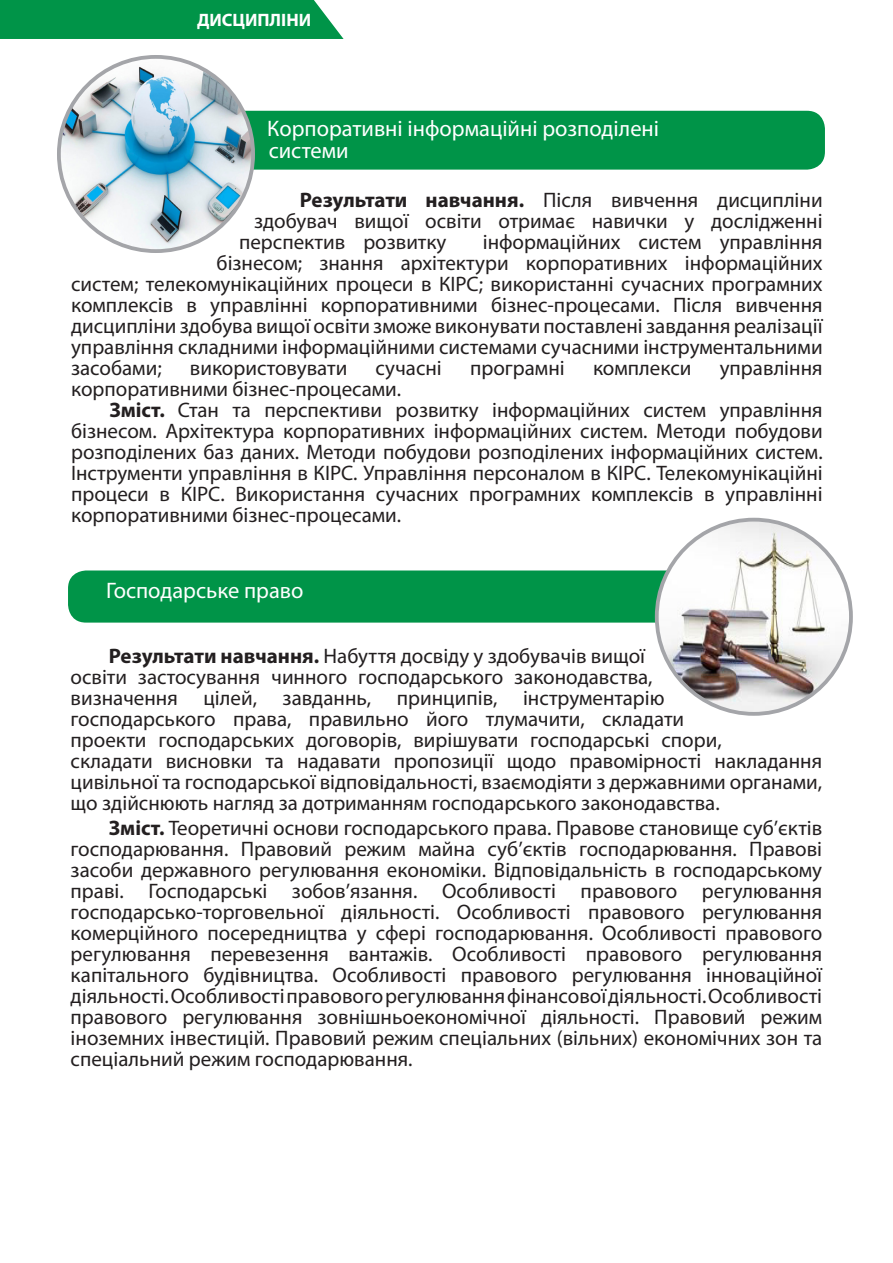
<style>
.page{position:relative;width:893px;height:1263px;background:#fff}
.page>*{position:absolute;margin:0;border:0;box-sizing:border-box;transform-origin:0 0}
.t1{font:22.5px/22.5px "Myriad Pro";color:#fff}
.t2{font:21px/21px "Myriad Pro";color:#231f20;text-align:justify}
.t3{font:700 18px "Myriad Pro";color:#fff}
.s1{font-weight:700}
</style>
<div class="page">
<div style="left:0;top:0;width:344px;height:39px;background:#009448"></div>
<div style="left:185px;top:111px;width:640px;height:59px;background:#009448;border-radius:18px"></div>
<img style="left:59px;top:57px;width:194px;height:194px;border-radius:97px">
<div style="left:57px;top:55px;width:198px;height:198px;border:4px solid #a4a5a9;border-radius:50%"></div>
<div style="left:68px;top:570px;width:640px;height:53px;background:#009448;border-radius:18px"></div>
<img style="left:657px;top:520px;width:191px;height:194px">
<div style="left:655px;top:518px;width:198px;height:198px;border:4px solid #a4a5a9;border-radius:50%"></div>
<p class="t3" style="left:197px;top:8px;width:116px">ДИСЦИПЛІНИ</p>
<p class="t1" style="left:267px;top:117px;width:393px">Корпоративні інформаційні розподілені системи</p>
<p class="t2" style="left:300px;top:189px;width:524px"><span class="s1">Результати навчання.</span> Після вивчення дисципліни</p>
<p class="t2" style="left:254px;top:210px;width:570px">здобувач вищої освіти отримає навички у дослідженні</p>
<p class="t2" style="left:239px;top:231px;width:209px">перспектив розвитку</p>
<p class="t2" style="left:483px;top:231px;width:341px">інформаційних систем управління</p>
<p class="t2" style="left:217px;top:252px;width:608px">бізнесом; знання архітектури корпоративних інформаційних</p>
<p class="t2" style="left:71px;top:273px;width:753px">систем; телекомунікаційних процеси в КІРС; використанні сучасних програмних</p>
<p class="t2" style="left:71px;top:294px;width:753px">комплексів в управлінні корпоративними бізнес-процесами. Після вивчення</p>
<p class="t2" style="left:71px;top:315px;width:753px">дисципліни здобува вищої освіти зможе виконувати поставлені завдання реалізації</p>
<p class="t2" style="left:71px;top:336px;width:753px">управління складними інформаційними системами сучасними інструментальними</p>
<p class="t2" style="left:71px;top:357px;width:92px">засобами;</p>
<p class="t2" style="left:190px;top:357px;width:159px">використовувати</p>
<p class="t2" style="left:376px;top:357px;width:68px">сучасні</p>
<p class="t2" style="left:470px;top:357px;width:96px">програмні</p>
<p class="t2" style="left:593px;top:357px;width:100px">комплекси</p>
<p class="t2" style="left:720px;top:357px;width:104px">управління</p>
<p class="t2" style="left:71px;top:378px;width:332px">корпоративними бізнес-процесами.</p>
<p class="t2" style="left:71px;top:399px;width:753px;text-indent:38px"><span class="s1">Зміст.</span> Стан та перспективи розвитку інформаційних систем управління бізнесом. Архітектура корпоративних інформаційних систем. Методи побудови розподілених баз даних. Методи побудови розподілених інформаційних систем.<br>Інструменти управління в КІРС. Управління персоналом в КІРС. Телекомунікаційні процеси в КІРС. Використання сучасних програмних комплексів в управлінні корпоративними бізнес-процесами.</p>
<p class="t1" style="left:106px;top:579px;width:199px">Господарське право</p>
<p class="t2" style="left:71px;top:645px;width:753px;text-align:left;text-indent:38px"><span class="s1">Результати навчання.</span> Набуття досвіду у здобувачів вищої<br>освіти застосування чинного господарського законодавства,<br>визначення цілей, завданнь, принципів, інструментарію<br>господарського права, правильно його тлумачити, складати<br>проекти господарських договорів, вирішувати господарські спори,<br>складати висновки та надавати пропозиції щодо правомірності накладання цивільної та господарської відповідальності, взаємодіяти з державними органами, що здійснюють нагляд за дотриманням господарського законодавства.</p>
<p class="t2" style="left:71px;top:817px;width:753px;text-indent:38px"><span class="s1">Зміст.</span> Теоретичні основи господарського права. Правове становище суб’єктів господарювання. Правовий режим майна суб’єктів господарювання. Правові засоби державного регулювання економіки. Відповідальність в господарському праві. Господарські зобов’язання. Особливості правового регулювання господарсько-торговельної діяльності. Особливості правового регулювання комерційного посередництва у сфері господарювання. Особливості правового регулювання перевезення вантажів. Особливості правового регулювання капітального будівництва. Особливості правового регулювання інноваційної діяльності. Особливості правового регулювання фінансової діяльності. Особливості правового регулювання зовнішньоекономічної діяльності. Правовий режим іноземних інвестицій. Правовий режим спеціальних (вільних) економічних зон та спеціальний режим господарювання.</p>
</div>
